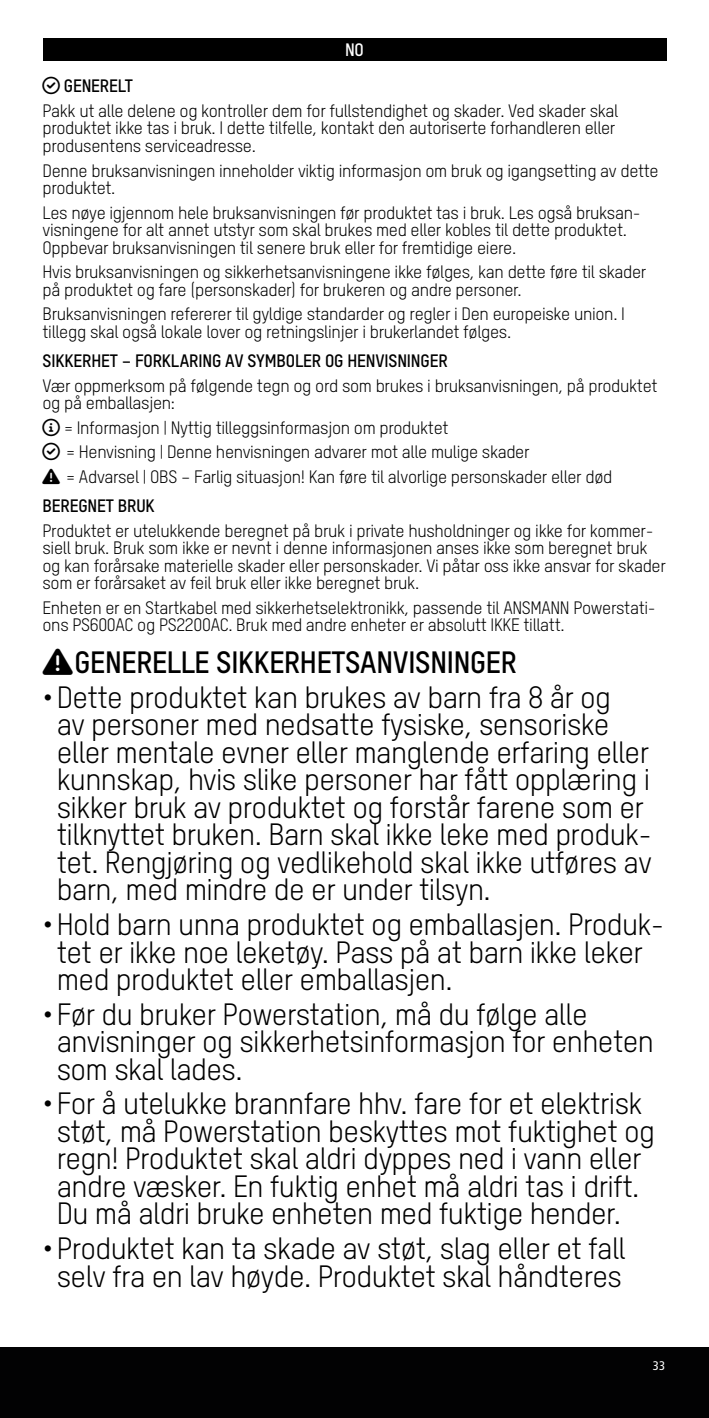
<style>
.page{position:relative;width:709px;height:1418px;background:#fff}
.page>*{position:absolute;margin:0;border:0;box-sizing:border-box;transform-origin:0 0}
.t1{font:30px/27.5px "T Star Pro Regular";letter-spacing:-.02em;color:#000}
.t2{font:30px "T Star Pro Bold";letter-spacing:-.01em;color:#000}
.t3{font:17.5px/17.5px "T Star Pro Regular";letter-spacing:-.02em;color:#000}
.t4{font:17.5px "T Star Pro Bold";letter-spacing:-.01em;color:#000}
.t5{font:17.5px "T Star Pro Bold";color:#fff}
.t6{font:condensed 12.5px "Frutiger LT Std";color:#fff}
</style>
<div class="page">
<div style="left:0;top:1346px;width:709px;height:71px;background:#020203"></div>
<div style="left:43px;top:38px;width:623px;height:23px;background:#000"></div>
<p class="t5" style="left:345px;top:37px;width:20px">NO</p>
<p class="t4" style="left:64px;top:73px;width:71px">GENERELT</p>
<p class="t3" style="left:43px;top:101px;width:577px">Pakk ut alle delene og kontroller dem for fullstendighet og skader. Ved skader skal produktet ikke tas i bruk. I dette tilfelle, kontakt den autoriserte forhandleren eller produsentens serviceadresse.</p>
<p class="t3" style="left:43px;top:160px;width:617px">Denne bruksanvisningen inneholder viktig informasjon om bruk og igangsetting av dette produktet.</p>
<p class="t3" style="left:43px;top:202px;width:599px">Les nøye igjennom hele bruksanvisningen før produktet tas i bruk. Les også bruksan&shy;visningene for alt annet utstyr som skal brukes med eller kobles til dette produktet.<br>Oppbevar bruksanvisningen til senere bruk eller for fremtidige eiere.</p>
<p class="t3" style="left:43px;top:262px;width:605px">Hvis bruksanvisningen og sikkerhetsanvisningene ikke følges, kan dette føre til skader på produktet og fare (personskader) for brukeren og andre personer.</p>
<p class="t3" style="left:43px;top:304px;width:584px">Bruksanvisningen refererer til gyldige standarder og regler i Den europeiske union. I tillegg skal også lokale lover og retningslinjer i brukerlandet følges.</p>
<p class="t4" style="left:43px;top:348px;width:406px">SIKKERHET – FORKLARING AV SYMBOLER OG HENVISNINGER</p>
<p class="t3" style="left:43px;top:375px;width:616px">Vær oppmerksom på følgende tegn og ord som brukes i bruksanvisningen, på produktet og på emballasjen:</p>
<p class="t3" style="left:43px;top:417px;width:407px">●■□ = Informasjon | Nyttig tilleggsinformasjon om produktet</p>
<p class="t3" style="left:43px;top:442px;width:488px">● = Henvisning | Denne henvisningen advarer mot alle mulige skader</p>
<p class="t3" style="left:43px;top:467px;width:571px">▼■●●▼□■ = Advarsel | OBS – Farlig situasjon! Kan føre til alvorlige personskader eller død</p>
<p class="t4" style="left:43px;top:493px;width:114px">BEREGNET BRUK</p>
<p class="t3" style="left:43px;top:520px;width:625px">Produktet er utelukkende beregnet på bruk i private husholdninger og ikke for kommer&shy;siell bruk. Bruk som ikke er nevnt i denne informasjonen anses ikke som beregnet bruk og kan forårsake materielle skader eller personskader. Vi påtar oss ikke ansvar for skader som er forårsaket av feil bruk eller ikke beregnet bruk.</p>
<p class="t3" style="left:43px;top:597px;width:614px">Enheten er en Startkabel med sikkerhetselektronikk, passende til ANSMANN Powerstati&shy;ons PS600AC og PS2200AC. Bruk med andre enheter er absolutt IKKE tillatt.</p>
<h1 class="t2" style="left:43px;top:640px;width:475px">⚠GENERELLE SIKKERHETSANVISNINGER</h1>
<p class="t1" style="left:57px;top:681px;width:596px;text-indent:-14px">•Dette produktet kan brukes av barn fra 8 år og<br>av personer med nedsatte fysiske, sensoriske eller mentale evner eller manglende erfaring eller kunnskap, hvis slike personer har fått opplæring i sikker bruk av produktet og forstår farene som er tilknyttet bruken. Barn skal ikke leke med produk&shy;tet. Rengjøring og vedlikehold skal ikke utføres av barn, med mindre de er under tilsyn.</p>
<h1 class="t1" style="left:57px;top:908px;width:609px;text-indent:-14px">•Hold barn unna produktet og emballasjen. Produk&shy;tet er ikke noe leketøy. Pass på at barn ikke leker med produktet eller emballasjen.</h1>
<h1 class="t1" style="left:57px;top:998px;width:599px;text-indent:-14px">•Før du bruker Powerstation, må du følge alle anvisninger og sikkerhetsinformasjon for enheten som skal lades.</h1>
<p class="t1" style="left:57px;top:1087px;width:600px;text-indent:-14px">•For å utelukke brannfare hhv. fare for et elektrisk støt, må Powerstation beskyttes mot fuktighet og regn! Produktet skal aldri dyppes ned i vann eller andre væsker. En fuktig enhet må aldri tas i drift.<br>Du må aldri bruke enheten med fuktige hender.</p>
<h1 class="t1" style="left:43px;top:1232px;width:584px;text-align:center">•Produktet kan ta skade av støt, slag eller et fall selv fra en lav høyde. Produktet skal håndteres</h1>
<p class="t6" style="left:653px;top:1357px;width:14px">33</p>
</div>
